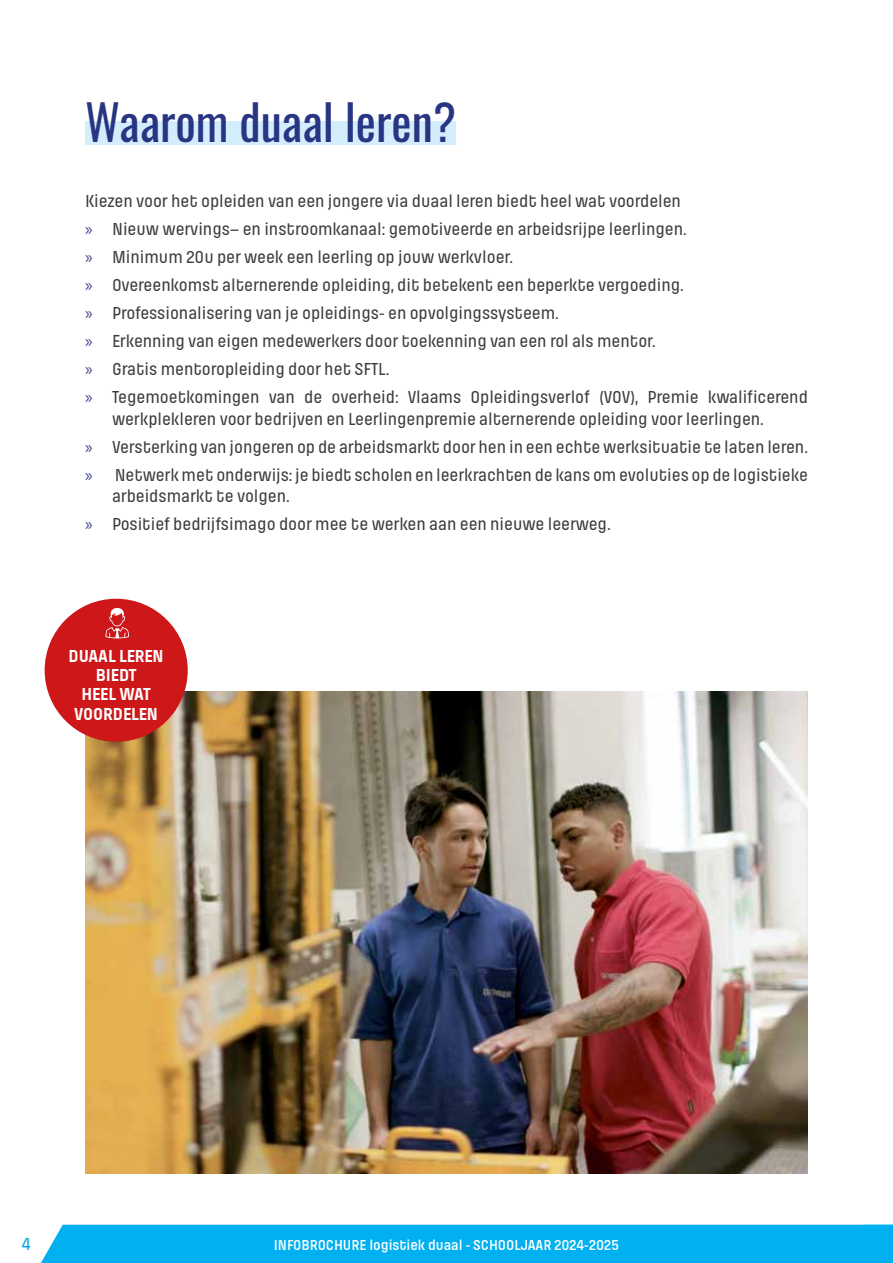
<style>
.page{position:relative;width:893px;height:1263px;background:#fff}
.page>*{position:absolute;margin:0;border:0;box-sizing:border-box;transform-origin:0 0}
.t1{font:48px "Oswald";color:#283583}
.t2{font:500 18px/27.9px "Pilcrow";letter-spacing:-.005em;color:#3c3c3b}
.t3{font:700 18px/19.5px "Pilcrow";letter-spacing:-.005em;color:#fff;text-align:center}
.t4{font:500 18px "Pilcrow";color:#00a8e7}
.t5{font:600 15px "Pilcrow";color:#fff}
.s1{font-family:"Myriad Pro";font-weight:400;color:#3d428d}
</style>
<div class="page">
<div style="left:41px;top:1225px;width:852px;height:38px;background:#00b0f0"></div>
<img style="left:85px;top:691px;width:723px;height:482px">
<div style="left:85px;top:121px;width:371px;height:24px;background:#d4edfc"></div>
<div style="left:45px;top:599px;width:143px;height:143px;background:#cd1719;border-radius:50%"></div>
<svg style="left:105px;top:608px;width:24px;height:30px"></svg>
<h1 class="t1" style="left:85px;top:80px;width:373px">Waarom duaal leren?</h1>
<p class="t2" style="left:85px;top:188px;width:724px">Kiezen voor het opleiden van een jongere via duaal leren biedt heel wat voordelen<br><span class="s1">»</span> Nieuw wervings– en instroomkanaal: gemotiveerde en arbeidsrijpe leerlingen.<br><span class="s1">»</span> Minimum 20u per week een leerling op jouw werkvloer.<br><span class="s1">»</span> Overeenkomst alternerende opleiding, dit betekent een beperkte vergoeding.<br><span class="s1">»</span> Professionalisering van je opleidings- en opvolgingssysteem.<br><span class="s1">»</span> Erkenning van eigen medewerkers door toekenning van een rol als mentor.<br><span class="s1">»</span> Gratis mentoropleiding door het SFTL.<br><span class="s1">»</span> Tegemoetkomingen van de overheid: Vlaams Opleidingsverlof (VOV), Premie kwalificerend</p>
<p class="t2" style="left:85px;top:405px;width:724px;text-indent:27px">werkplekleren voor bedrijven en Leerlingenpremie alternerende opleiding voor leerlingen.<br><span class="s1">»</span> Versterking van jongeren op de arbeidsmarkt door hen in een echte werksituatie te laten leren. <span class="s1">»</span> Netwerk met onderwijs: je biedt scholen en leerkrachten de kans om evoluties op de logistieke</p>
<p class="t2" style="left:85px;top:483px;width:527px;text-indent:27px">arbeidsmarkt te volgen.<br><span class="s1">»</span> Positief bedrijfsimago door mee te werken aan een nieuwe leerweg.</p>
<p class="t3" style="left:69px;top:646px;width:97px">DUAAL LEREN<br>BIEDT<br>HEEL WAT<br>VOORDELEN</p>
<p class="t4" style="left:22px;top:1234px;width:11px">4</p>
<p class="t5" style="left:274px;top:1237px;width:347px">INFOBROCHURE logistiek duaal - SCHOOLJAAR 2024-2025</p>
</div>
